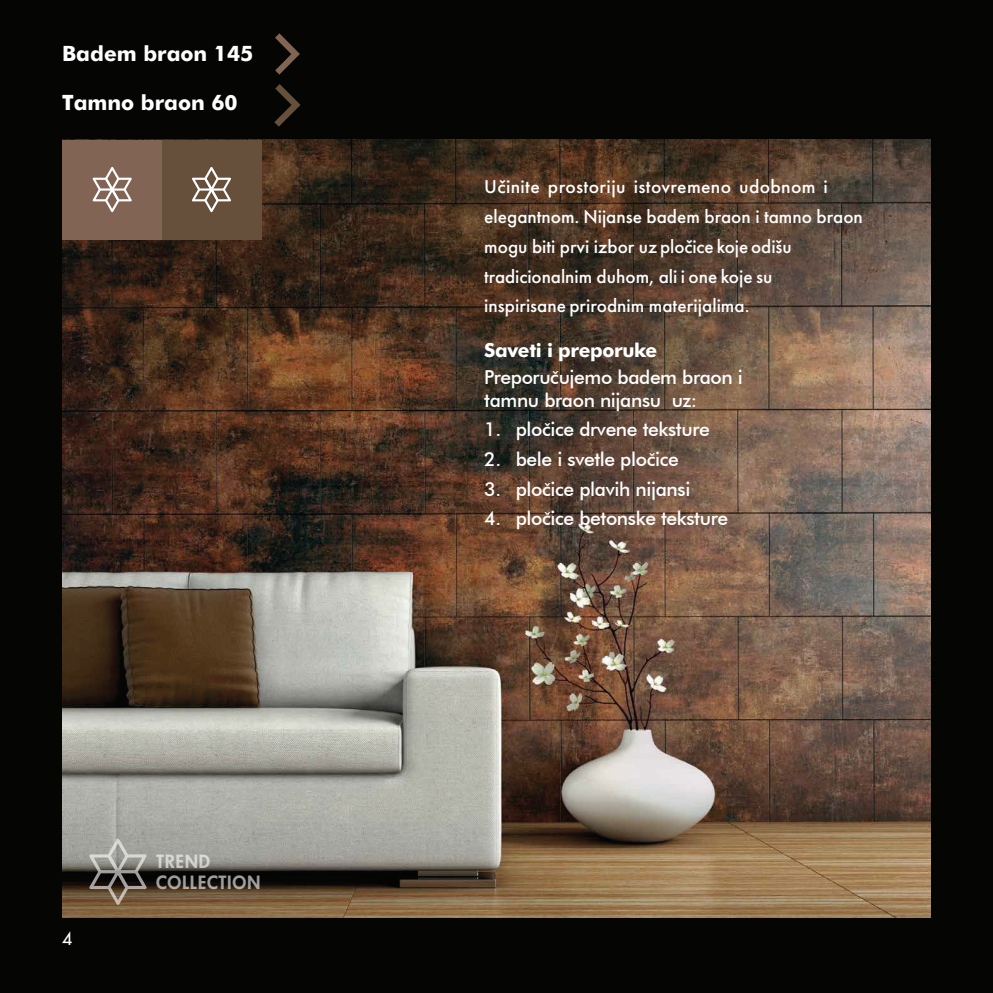
<style>
.page{position:relative;width:993px;height:993px;background:#fff}
.page>*{position:absolute;margin:0;border:0;box-sizing:border-box;transform-origin:0 0}
.t1{font:700 21px "Futura BT";color:#fff}
.t2{font:500 19.25px/29.8px "Futura PT";color:#fff}
.t3{font:500 19.25px/23.1px "Futura BT";letter-spacing:-.02em;color:#fff}
.t4{font:700 19.25px "Futura BT";letter-spacing:-.02em;color:#fff}
.t5{font:700 17.85px/21.3px "IS Futura CEHU";letter-spacing:.04em;color:#fff}
.t6{font:500 17.5px "Futura Std";color:#fff}
</style>
<div class="page">
<div style="left:0;top:0;width:992px;height:992px;background:#050604"></div>
<img style="left:63px;top:140px;width:867px;height:776px">
<div style="left:63px;top:140px;width:99px;height:99px;background:#826454"></div>
<svg style="left:93px;top:167px;width:39px;height:45px"></svg>
<div style="left:162px;top:140px;width:99px;height:99px;background:#67503b"></div>
<svg style="left:192px;top:167px;width:39px;height:45px"></svg>
<svg style="left:275px;top:33px;width:25px;height:42px"></svg>
<svg style="left:89px;top:838px;width:58px;height:66px;background:#807970"></svg>
<svg style="left:274px;top:84px;width:26px;height:43px"></svg>
<p class="t1" style="left:62px;top:41px;width:193px">Badem braon 145</p>
<p class="t1" style="left:62px;top:90px;width:177px">Tamno braon 60</p>
<p class="t6" style="left:62px;top:926px;width:12px">4</p>
<p class="t5" style="left:156px;top:849px;width:106px">TREND<br>COLLECTION</p>
<p class="t2" style="left:484px;top:172px;width:380px">Učinite prostoriju istovremeno udobnom i elegantnom. Nijanse badem braon i tamno braon mogu biti prvi izbor uz pločice koje odišu tradicionalnim duhom, ali i one koje su<br>inspirisane prirodnim materijalima.</p>
<p class="t4" style="left:484px;top:338px;width:174px">Saveti i preporuke</p>
<p class="t3" style="left:484px;top:365px;width:260px">Preporučujemo badem braon i tamnu braon nijansu uz:</p>
<p class="t3" style="left:484px;top:417px;width:227px">1. pločice drvene teksture</p>
<p class="t3" style="left:484px;top:447px;width:196px">2. bele i svetle pločice</p>
<p class="t3" style="left:484px;top:477px;width:208px">3. pločice plavih nijansi</p>
<p class="t3" style="left:484px;top:506px;width:245px">4. pločice betonske teksture</p>
</div>
